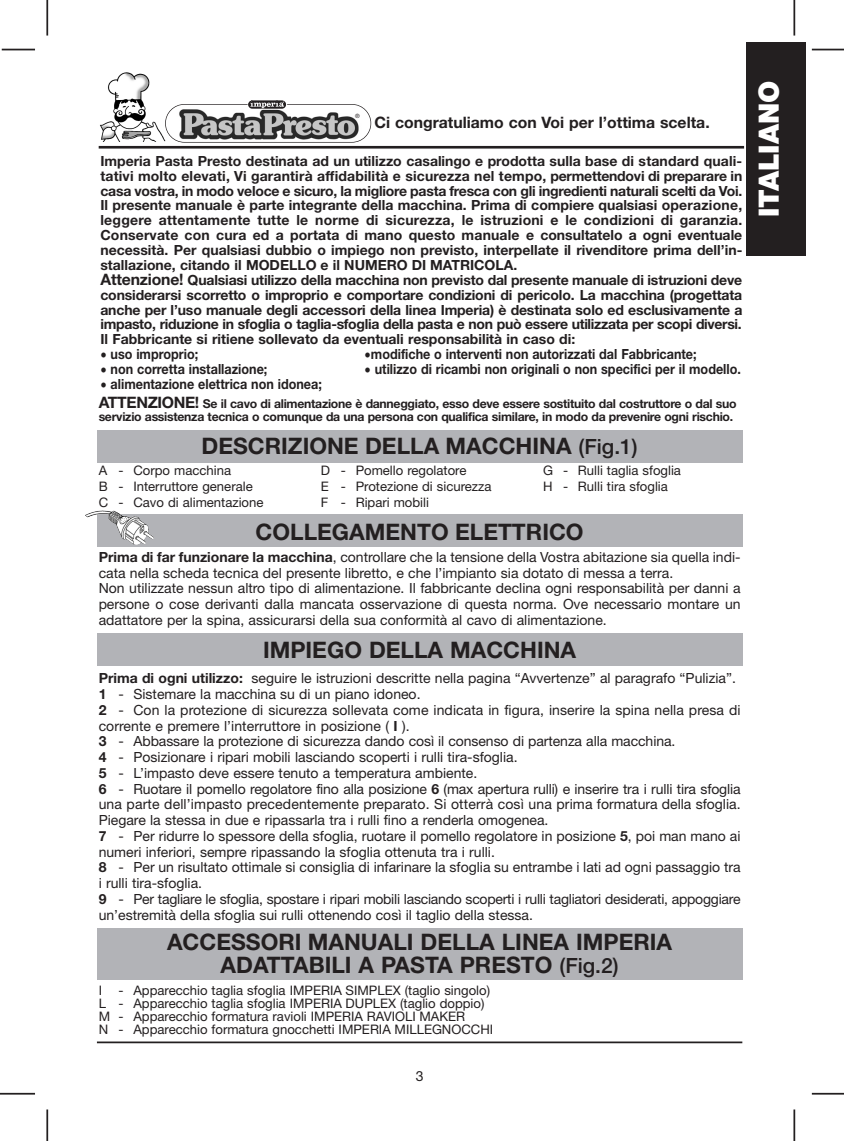
<style>
.page{position:relative;width:844px;height:1141px;background:#fff}
.page>*{position:absolute;margin:0;border:0;box-sizing:border-box;transform-origin:0 0}
.t1{font:900 28px "Helvetica Neue";color:#fff}
.t2{font:700 22.75px/22.8px "Helvetica Neue";color:#231f20;text-align:center}
.t3{font:700 15.75px "Helvetica Neue";color:#231f20}
.t4{font:14px/15.8px "Helvetica Neue";color:#231f20}
.t5{font:700 14px/14.9px "Helvetica Neue";color:#231f20}
.t6{font:700 14px "Helvetica Neue";color:#231f20;scale:.9 1}
.t7{font:13.12px/15.8px "Helvetica Neue";color:#231f20}
.t8{font:700 12.25px/12.2px "Helvetica Neue";letter-spacing:-.02em;color:#231f20}
.t9{font:5.77px "Helvetica Neue";color:#231f20}
.s1{font-size:15.75px}
.s2{font-weight:500;font-size:21px}
.s3{font-weight:700}
</style>
<div class="page">
<hr style="left:2px;top:49px;width:33px;height:1px;background:#231f20">
<hr style="left:811px;top:49px;width:32px;height:1px;background:#231f20">
<hr style="left:0;top:1093px;width:35px;height:2px;background:#231f20">
<hr style="left:811px;top:1093px;width:32px;height:2px;background:#231f20">
<hr style="left:46px;top:1109px;width:2px;height:32px;background:#231f20">
<hr style="left:793px;top:1109px;width:2px;height:32px;background:#231f20">
<hr style="left:46px;top:0;width:2px;height:36px;background:#231f20">
<hr style="left:793px;top:0;width:2px;height:36px;background:#231f20">
<img style="left:100px;top:72px;width:66px;height:70px">
<div style="left:97px;top:430px;width:645px;height:32px;background:#b2b3b7"></div>
<div style="left:97px;top:515px;width:645px;height:32px;background:#b2b3b7"></div>
<hr style="left:99px;top:146px;width:644px;height:3px;background:#231f20">
<hr style="left:97px;top:1041px;width:645px;height:2px;background:#231f20">
<img style="left:176px;top:107px;width:186px;height:35px">
<div style="left:165px;top:104px;width:206px;height:39px;border:1px solid #231f20;border-radius:19px"></div>
<svg style="left:247px;top:100px;width:40px;height:10px"></svg>
<svg style="left:248px;top:100px;width:38px;height:9px"></svg>
<img style="left:102px;top:510px;width:26px;height:7px">
<div style="left:97px;top:633px;width:645px;height:33px;background:#b2b3b7"></div>
<div style="left:97px;top:928px;width:645px;height:52px;background:#b2b3b7"></div>
<div style="left:746px;top:42px;width:59px;height:214px;background:#231f20"></div>
<p class="t9" style="left:355px;top:114px;width:6px">®</p>
<p class="t3" style="left:374px;top:117px;width:336px">Ci congratuliamo con Voi per l’ottima scelta.</p>
<p class="t5" style="left:100px;top:155px;width:643px">Imperia Pasta Presto destinata ad un utilizzo casalingo e prodotta sulla base di standard quali&shy;tativi molto elevati, Vi garantirà affidabilità e sicurezza nel tempo, permettendovi di preparare in casa vostra, in modo veloce e sicuro, la migliore pasta fresca con gli ingredienti naturali scelti da Voi.<br>Il presente manuale è parte integrante della macchina. Prima di compiere qualsiasi operazione, leggere attentamente tutte le norme di sicurezza, le istruzioni e le condizioni di garanzia.<br>Conservate con cura ed a portata di mano questo manuale e consultatelo a ogni eventuale necessità. Per qualsiasi dubbio o impiego non previsto, interpellate il rivenditore prima dell’in&shy;stallazione, citando il MODELLO e il NUMERO DI MATRICOLA.<br><span class="s1">Attenzione!</span> Qualsiasi utilizzo della macchina non previsto dal presente manuale di istruzioni deve considerarsi scorretto o improprio e comportare condizioni di pericolo. La macchina (progettata anche per l’uso manuale degli accessori della linea Imperia) è destinata solo ed esclusivamente a impasto, riduzione in sfoglia o taglia-sfoglia della pasta e non può essere utilizzata per scopi diversi.<br>Il Fabbricante si ritiene sollevato da eventuali responsabilità in caso di:</p>
<p class="t6" style="left:100px;top:349px;width:110px">• uso improprio;</p>
<p class="t6" style="left:364px;top:349px;width:370px">•modifiche o interventi non autorizzati dal Fabbricante;</p>
<p class="t6" style="left:100px;top:364px;width:187px">• non corretta installazione;</p>
<p class="t6" style="left:364px;top:364px;width:419px">• utilizzo di ricambi non originali o non specifici per il modello.</p>
<p class="t6" style="left:100px;top:379px;width:247px">• alimentazione elettrica non idonea;</p>
<p class="t8" style="left:99px;top:399px;width:639px"><span class="s1">ATTENZIONE!</span> Se il cavo di alimentazione è danneggiato, esso deve essere sostituito dal costruttore o dal suo servizio assistenza tecnica o comunque da una persona con qualifica similare, in modo da prevenire ogni rischio.</p>
<h2 class="t2" style="left:201px;top:437px;width:437px">DESCRIZIONE DELLA MACCHINA <span class="s2">(Fig.1)</span></h2>
<p class="t7" style="left:99px;top:464px;width:166px">A - Corpo macchina<br>B - Interruttore generale<br>C - Cavo di alimentazione</p>
<p class="t7" style="left:321px;top:464px;width:172px">D - Pomello regolatore<br>E - Protezione di sicurezza<br>F - Ripari mobili</p>
<p class="t7" style="left:543px;top:464px;width:139px">G - Rulli taglia sfoglia<br>H - Rulli tira sfoglia</p>
<h2 class="t2" style="left:255px;top:522px;width:329px">COLLEGAMENTO ELETTRICO</h2>
<p class="t4" style="left:99px;top:550px;width:643px"><span class="s3">Prima di far funzionare la macchina</span>, controllare che la tensione della Vostra abitazione sia quella indi&shy;cata nella scheda tecnica del presente libretto, e che l’impianto sia dotato di messa a terra.<br>Non utilizzate nessun altro tipo di alimentazione. Il fabbricante declina ogni responsabilità per danni a persone o cose derivanti dalla mancata osservazione di questa norma. Ove necessario montare un adattatore per la spina, assicurarsi della sua conformità al cavo di alimentazione.</p>
<h2 class="t2" style="left:263px;top:641px;width:314px">IMPIEGO DELLA MACCHINA</h2>
<p class="t4" style="left:99px;top:672px;width:643px"><span class="s3">Prima di ogni utilizzo:</span> seguire le istruzioni descritte nella pagina “Avvertenze” al paragrafo “Pulizia”.<br><span class="s3">1</span> - Sistemare la macchina su di un piano idoneo.<br><span class="s3">2</span> - Con la protezione di sicurezza sollevata come indicata in figura, inserire la spina nella presa di corrente e premere l’interruttore in posizione ( <span class="s3">I</span> ).<br><span class="s3">3</span> - Abbassare la protezione di sicurezza dando così il consenso di partenza alla macchina.<br><span class="s3">4</span> - Posizionare i ripari mobili lasciando scoperti i rulli tira-sfoglia.<br><span class="s3">5</span> - L’impasto deve essere tenuto a temperatura ambiente.<br><span class="s3">6</span> - Ruotare il pomello regolatore fino alla posizione <span class="s3">6</span> (max apertura rulli) e inserire tra i rulli tira sfoglia una parte dell’impasto precedentemente preparato. Si otterrà così una prima formatura della sfoglia.<br>Piegare la stessa in due e ripassarla tra i rulli fino a renderla omogenea.<br><span class="s3">7</span> - Per ridurre lo spessore della sfoglia, ruotare il pomello regolatore in posizione <span class="s3">5</span>, poi man mano ai numeri inferiori, sempre ripassando la sfoglia ottenuta tra i rulli.<br><span class="s3">8</span> - Per un risultato ottimale si consiglia di infarinare la sfoglia su entrambe i lati ad ogni passaggio tra i rulli tira-sfoglia.<br><span class="s3">9</span> - Per tagliare le sfoglia, spostare i ripari mobili lasciando scoperti i rulli tagliatori desiderati, appoggiare un’estremità della sfoglia sui rulli ottenendo così il taglio della stessa.</p>
<h2 class="t2" style="left:167px;top:933px;width:506px">ACCESSORI MANUALI DELLA LINEA IMPERIA<br>ADATTABILI A PASTA PRESTO <span class="s2">(Fig.2)</span></h2>
<p class="t7" style="left:99px;top:984px;width:5px">I</p>
<p class="t7" style="left:99px;top:985px;width:396px;line-height:13.1px;text-indent:20px">- Apparecchio taglia sfoglia IMPERIA SIMPLEX (taglio singolo)<br>L - Apparecchio taglia sfoglia IMPERIA DUPLEX (taglio doppio)<br>M - Apparecchio formatura ravioli IMPERIA RAVIOLI MAKER<br>N - Apparecchio formatura gnocchetti IMPERIA MILLEGNOCCHI</p>
<p class="t4" style="left:415px;top:1069px;width:9px">3</p>
<h1 class="t1" style="left:758px;top:217px;width:138px;rotate:-90deg">ITALIANO</h1>
</div>
